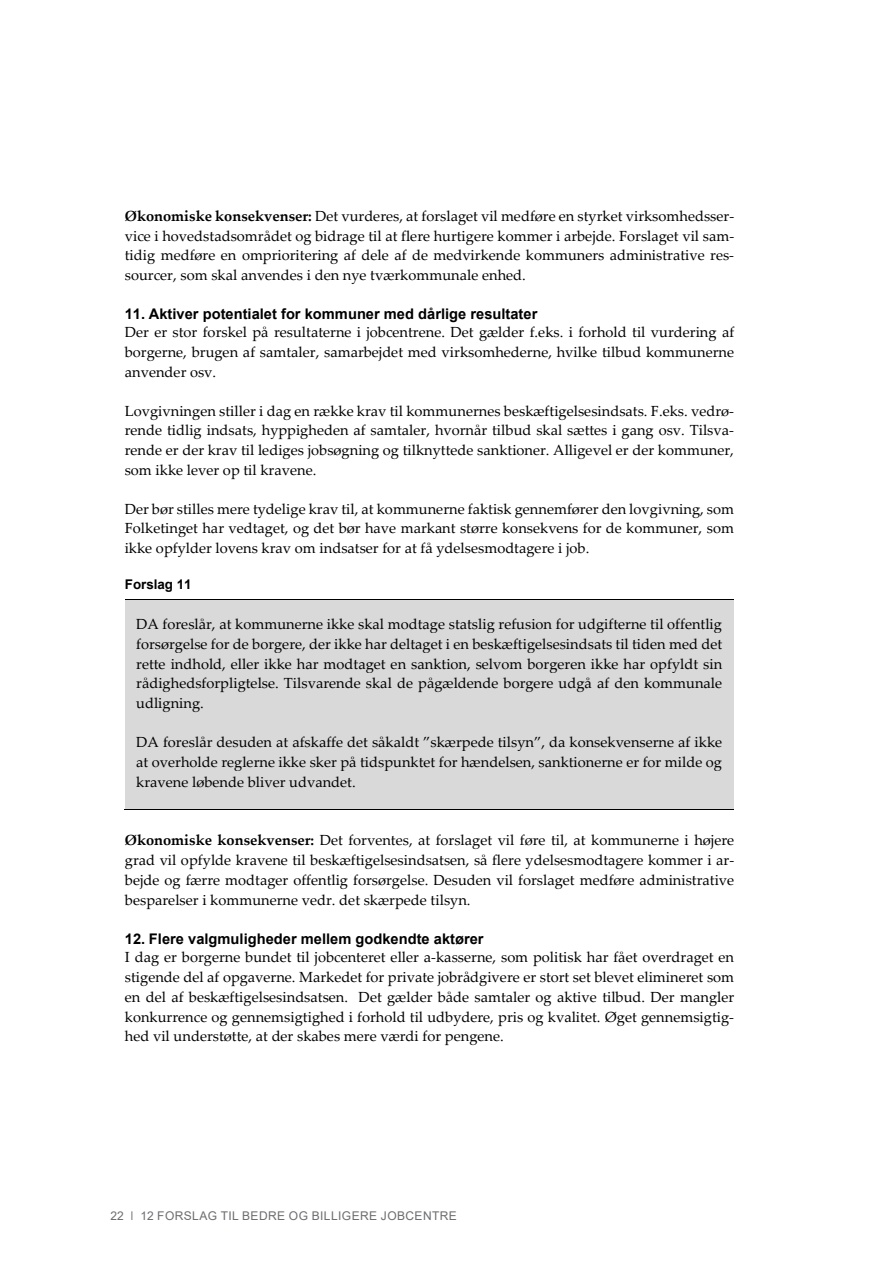
<style>
.page{position:relative;width:893px;height:1263px;background:#fff}
.page>*{position:absolute;margin:0;border:0;box-sizing:border-box;transform-origin:0 0}
.t1{font:14.7px/19.8px "Palatino Linotype";color:#000;text-align:justify}
.t2{font:700 13.35px "Arial";color:#000}
.t3{font:12px "Arial";letter-spacing:.035em;color:#6c6d70}
.s1{font-weight:700}
.s2{font-family:"Arial";font-weight:700}
</style>
<div class="page">
<div style="left:125px;top:600px;width:608px;height:33px;background:#d9d9d9"></div>
<div style="left:125px;top:633px;width:608px;height:20px;background:#d9d9d9"></div>
<div style="left:125px;top:653px;width:608px;height:20px;background:#d9d9d9"></div>
<div style="left:125px;top:673px;width:608px;height:20px;background:#d9d9d9"></div>
<div style="left:125px;top:693px;width:608px;height:38px;background:#d9d9d9"></div>
<div style="left:125px;top:731px;width:608px;height:20px;background:#d9d9d9"></div>
<div style="left:125px;top:751px;width:608px;height:20px;background:#d9d9d9"></div>
<div style="left:125px;top:771px;width:608px;height:38px;background:#d9d9d9"></div>
<hr style="left:125px;top:600px;width:608px;height:1px;background:#000">
<hr style="left:124px;top:810px;width:609px;height:1px;background:#000">
<p class="t1" style="left:125px;top:205px;width:611px"><span class="s1">Økonomiske konsekvenser:</span> Det vurderes, at forslaget vil medføre en styrket virksomhedsser‐ vice i hovedstadsområdet og bidrage til at flere hurtigere kommer i arbejde. Forslaget vil sam‐ tidig medføre en omprioritering af dele af de medvirkende kommuners administrative res‐ sourcer, som skal anvendes i den nye tværkommunale enhed.</p>
<p class="t1" style="left:125px;top:304px;width:611px;line-height:19.4px;text-align:left"><span class="s2">11. Aktiver potentialet for kommuner med dårlige resultater<br></span>Der er stor forskel på resultaterne i jobcentrene. Det gælder f.eks. i forhold til vurdering af borgerne, brugen af samtaler, samarbejdet med virksomhederne, hvilke tilbud kommunerne anvender osv.</p>
<p class="t1" style="left:125px;top:400px;width:611px">Lovgivningen stiller i dag en række krav til kommunernes beskæftigelsesindsats. F.eks. vedrø‐ rende tidlig indsats, hyppigheden af samtaler, hvornår tilbud skal sættes i gang osv. Tilsva‐ rende er der krav til lediges jobsøgning og tilknyttede sanktioner. Alligevel er der kommuner, som ikke lever op til kravene.</p>
<p class="t1" style="left:125px;top:498px;width:611px">Der bør stilles mere tydelige krav til, at kommunerne faktisk gennemfører den lovgivning, som Folketinget har vedtaget, og det bør have markant større konsekvens for de kommuner, som ikke opfylder lovens krav om indsatser for at få ydelsesmodtagere i job.</p>
<p class="t2" style="left:125px;top:575px;width:68px">Forslag 11</p>
<p class="t1" style="left:136px;top:613px;width:587px">DA foreslår, at kommunerne ikke skal modtage statslig refusion for udgifterne til offentlig forsørgelse for de borgere, der ikke har deltaget i en beskæftigelsesindsats til tiden med det rette indhold, eller ikke har modtaget en sanktion, selvom borgeren ikke har opfyldt sin rådighedsforpligtelse. Tilsvarende skal de pågældende borgere udgå af den kommunale udligning.</p>
<p class="t1" style="left:136px;top:731px;width:587px">DA foreslår desuden at afskaffe det såkaldt ”skærpede tilsyn”, da konsekvenserne af ikke at overholde reglerne ikke sker på tidspunktet for hændelsen, sanktionerne er for milde og kravene løbende bliver udvandet.</p>
<p class="t1" style="left:125px;top:830px;width:611px"><span class="s1">Økonomiske konsekvenser:</span> Det forventes, at forslaget vil føre til, at kommunerne i højere grad vil opfylde kravene til beskæftigelsesindsatsen, så flere ydelsesmodtagere kommer i ar‐ bejde og færre modtager offentlig forsørgelse. Desuden vil forslaget medføre administrative besparelser i kommunerne vedr. det skærpede tilsyn.</p>
<p class="t1" style="left:125px;top:928px;width:611px;text-align:left"><span class="s2">12. Flere valgmuligheder mellem godkendte aktører<br></span>I dag er borgerne bundet til jobcenteret eller a‐kasserne, som politisk har fået overdraget en stigende del af opgaverne. Markedet for private jobrådgivere er stort set blevet elimineret som en del af beskæftigelsesindsatsen. Det gælder både samtaler og aktive tilbud. Der mangler konkurrence og gennemsigtighed i forhold til udbydere, pris og kvalitet. Øget gennemsigtig‐ hed vil understøtte, at der skabes mere værdi for pengene.</p>
<p class="t3" style="left:111px;top:1207px;width:15px">22</p>
<p class="t3" style="left:140px;top:1207px;width:318px">12 FORSLAG TIL BEDRE OG BILLIGERE JOBCENTRE</p>
</div>
